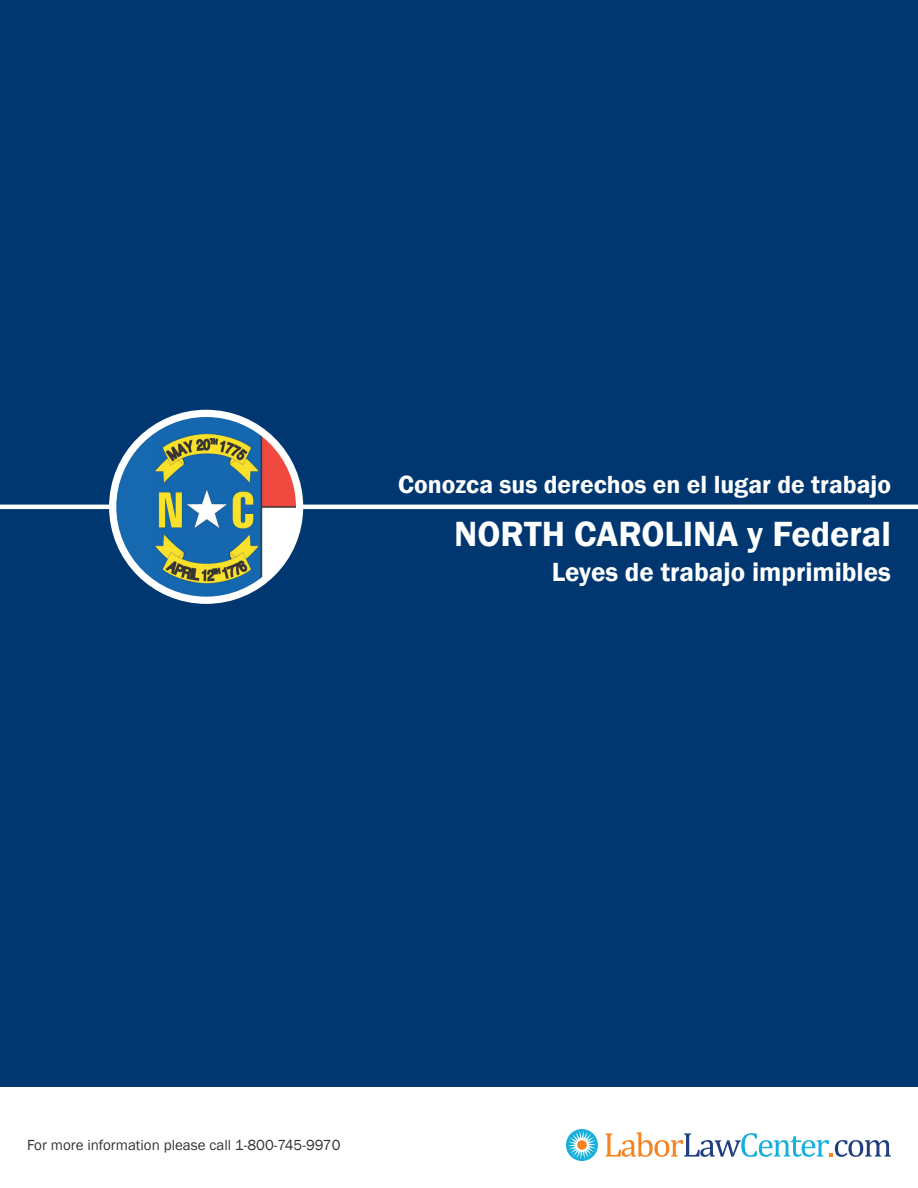
<style>
.page{position:relative;width:918px;height:1188px;background:#fff}
.page>*{position:absolute;margin:0;border:0;box-sizing:border-box;transform-origin:0 0}
.t1{font:600 36px "Franklin Gothic";color:#fff}
.t2{font:600 27px "Franklin Gothic";color:#fff}
.t3{font:600 25.5px "Franklin Gothic";color:#fff}
.t4{font:15px "Franklin Gothic";color:#323332}
</style>
<div class="page">
<div style="left:0;top:0;width:918px;height:1086px;background:#003770"></div>
<hr style="left:0;top:505px;width:918px;height:4px;background:#fff">
<img style="left:152px;top:413px;width:148px;height:187px">
<svg style="left:113px;top:426px;width:39px;height:162px;fill:#1669af"></svg>
<div style="left:109px;top:410px;width:194px;height:194px;border:7px solid #fff;border-radius:50%"></div>
<svg style="left:566px;top:1129px;width:32px;height:32px"></svg>
<div style="left:577px;top:1140px;width:10px;height:10px;background:#f58320;border-radius:50%"></div>
<svg style="left:605px;top:1132px;width:286px;height:25px"></svg>
<p class="t3" style="left:398px;top:469px;width:494px">Conozca sus derechos en el lugar de trabajo</p>
<p class="t1" style="left:454px;top:512px;width:438px">NORTH CAROLINA y Federal</p>
<p class="t2" style="left:552px;top:556px;width:341px">Leyes de trabajo imprimibles</p>
<p class="t4" style="left:27px;top:1136px;width:315px">For more information please call 1-800-745-9970</p>
</div>
